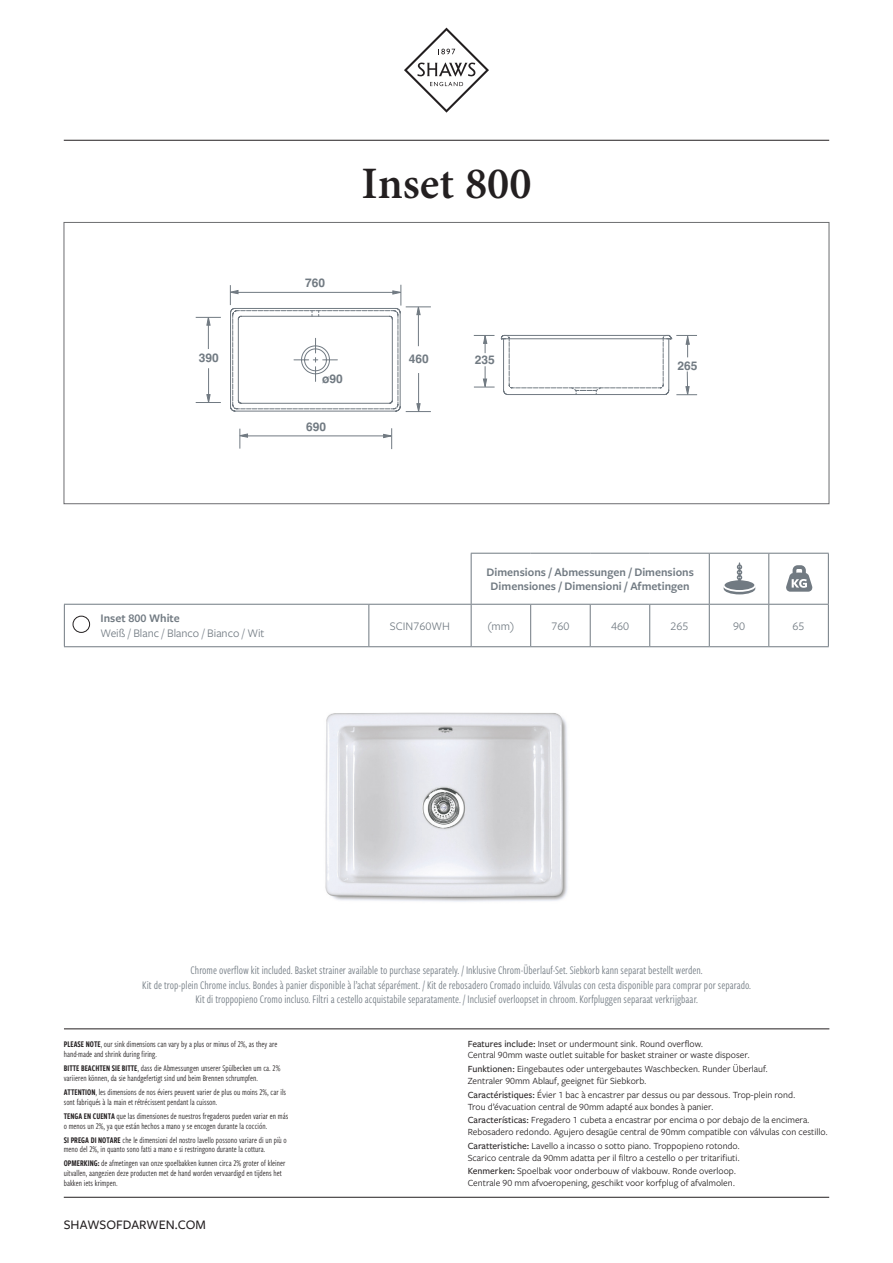
<style>
.page{position:relative;width:893px;height:1263px;background:#fff}
.page>*{position:absolute;margin:0;border:0;box-sizing:border-box;transform-origin:0 0}
.t1{font:600 45px "Minion Pro";color:#231f20}
.t2{font:500 13.5px "Freight Sans Pro";color:#231f20}
.t3{font:12px/14.4px "Freight Sans Cmp Pro";color:#717a82;text-align:center}
.t4{font:600 12px/14.4px "Freight Sans Pro";color:#717a82;text-align:center}
.t5{font:12px "Freight Sans Pro";color:#717a82}
.t6{font:700 12px "Helvetica";color:#717a82}
.t7{font:9.75px/11.7px "Freight Sans Pro";color:#231f20}
.t8{font:9px/9.8px "Freight Sans Cmp Pro";color:#231f20}
.s1{font-family:"Freight Sans Cmp Pro Semi"}
.s2{font-weight:500}
</style>
<div class="page">
<svg style="left:404px;top:28px;width:85px;height:85px"></svg>
<hr style="left:64px;top:140px;width:765px;height:1px;background:#231f20">
<hr style="left:64px;top:1197px;width:765px;height:1px;background:#231f20">
<hr style="left:64px;top:1028px;width:765px;height:1px;background:#231f20">
<hr style="left:471px;top:553px;width:60px;height:1px;background:#717a82">
<hr style="left:471px;top:554px;width:1px;height:50px;background:#717a82">
<hr style="left:531px;top:553px;width:59px;height:1px;background:#717a82">
<hr style="left:590px;top:553px;width:60px;height:1px;background:#717a82">
<hr style="left:650px;top:553px;width:59px;height:1px;background:#717a82">
<hr style="left:709px;top:553px;width:60px;height:1px;background:#717a82">
<hr style="left:709px;top:554px;width:1px;height:50px;background:#717a82">
<hr style="left:769px;top:553px;width:60px;height:1px;background:#717a82">
<hr style="left:768px;top:554px;width:1px;height:50px;background:#717a82">
<hr style="left:828px;top:554px;width:1px;height:50px;background:#717a82">
<hr style="left:64px;top:604px;width:305px;height:1px;background:#717a82">
<hr style="left:64px;top:605px;width:1px;height:41px;background:#717a82">
<hr style="left:369px;top:604px;width:102px;height:1px;background:#717a82">
<hr style="left:368px;top:605px;width:1px;height:41px;background:#717a82">
<hr style="left:471px;top:604px;width:60px;height:1px;background:#717a82">
<hr style="left:471px;top:605px;width:1px;height:41px;background:#717a82">
<hr style="left:531px;top:604px;width:59px;height:1px;background:#717a82">
<hr style="left:530px;top:605px;width:1px;height:41px;background:#717a82">
<hr style="left:590px;top:604px;width:60px;height:1px;background:#717a82">
<hr style="left:590px;top:605px;width:1px;height:41px;background:#717a82">
<hr style="left:650px;top:604px;width:59px;height:1px;background:#717a82">
<hr style="left:649px;top:605px;width:1px;height:41px;background:#717a82">
<hr style="left:709px;top:604px;width:60px;height:1px;background:#717a82">
<hr style="left:709px;top:605px;width:1px;height:41px;background:#717a82">
<hr style="left:769px;top:604px;width:60px;height:1px;background:#717a82">
<hr style="left:768px;top:605px;width:1px;height:41px;background:#717a82">
<hr style="left:828px;top:605px;width:1px;height:41px;background:#717a82">
<hr style="left:590px;top:646px;width:60px;height:1px;background:#717a82">
<hr style="left:650px;top:646px;width:59px;height:1px;background:#717a82">
<hr style="left:709px;top:646px;width:60px;height:1px;background:#717a82">
<hr style="left:64px;top:646px;width:305px;height:1px;background:#717a82">
<hr style="left:369px;top:646px;width:102px;height:1px;background:#717a82">
<hr style="left:471px;top:646px;width:60px;height:1px;background:#717a82">
<hr style="left:531px;top:646px;width:59px;height:1px;background:#717a82">
<hr style="left:769px;top:646px;width:60px;height:1px;background:#717a82">
<svg style="left:786px;top:565px;width:26px;height:27px"></svg>
<div style="left:723px;top:578px;width:33px;height:14px;border:2px solid #fff;border-radius:50%"></div>
<svg style="left:724px;top:562px;width:31px;height:32px"></svg>
<div style="left:73px;top:616px;width:17px;height:17px;border:1px solid #231f20;border-radius:50%"></div>
<hr style="left:242px;top:435px;width:149px;height:1px;background:#717a82">
<svg style="left:383px;top:428px;width:10px;height:21px"></svg>
<svg style="left:239px;top:429px;width:9px;height:20px"></svg>
<svg style="left:196px;top:316px;width:25px;height:10px"></svg>
<hr style="left:208px;top:318px;width:1px;height:31px;background:#717a82">
<svg style="left:196px;top:394px;width:25px;height:9px"></svg>
<hr style="left:208px;top:368px;width:1px;height:34px;background:#717a82">
<svg style="left:501px;top:335px;width:196px;height:61px"></svg>
<svg style="left:474px;top:335px;width:20px;height:18px"></svg>
<svg style="left:474px;top:366px;width:21px;height:22px"></svg>
<svg style="left:229px;top:285px;width:202px;height:128px"></svg>
<img style="left:325px;top:712px;width:243px;height:190px">
<h3 class="t6" style="left:305px;top:276px;width:22px">760</h3>
<h1 class="t1" style="left:361px;top:152px;width:172px">Inset 800</h1>
<h3 class="t6" style="left:199px;top:350px;width:22px">390</h3>
<h3 class="t6" style="left:409px;top:352px;width:22px">460</h3>
<h3 class="t6" style="left:322px;top:371px;width:22px">ø90</h3>
<h3 class="t6" style="left:306px;top:419px;width:22px">690</h3>
<h3 class="t6" style="left:475px;top:352px;width:22px">235</h3>
<h3 class="t6" style="left:677px;top:358px;width:22px">265</h3>
<h3 class="t4" style="left:100px;top:611px;width:81px">Inset 800 White</h3>
<h3 class="t5" style="left:100px;top:625px;width:166px">Weiß / Blanc / Blanco / Bianco / Wit</h3>
<h3 class="t4" style="left:486px;top:564px;width:209px">Dimensions / Abmessungen / Dimensions<br>Dimensiones / Dimensioni / Afmetingen</h3>
<h3 class="t5" style="left:390px;top:618px;width:62px">SCIN760WH</h3>
<h3 class="t5" style="left:487px;top:618px;width:29px">(mm)</h3>
<h3 class="t5" style="left:551px;top:618px;width:19px">760</h3>
<h3 class="t5" style="left:611px;top:618px;width:19px">460</h3>
<h3 class="t5" style="left:670px;top:618px;width:19px">265</h3>
<h3 class="t5" style="left:733px;top:618px;width:13px">90</h3>
<h3 class="t5" style="left:793px;top:618px;width:13px">65</h3>
<p class="t3" style="left:142px;top:963px;width:610px">Chrome overflow kit included. Basket strainer available to purchase separately. / Inklusive Chrom-Überlauf-Set. Siebkorb kann separat bestellt werden.<br>Kit de trop-plein Chrome inclus. Bondes à panier disponible à l’achat séparément. / Kit de rebosadero Cromado incluido. Válvulas con cesta disponible para comprar por separado.<br>Kit di troppopieno Cromo incluso. Filtri a cestello acquistabile separatamente. / Inclusief overloopset in chroom. Korfpluggen separaat verkrijgbaar.</p>
<p class="t8" style="left:64px;top:1039px;width:215px"><span class="s1">PLEASE NOTE</span>, our sink dimensions can vary by a plus or minus of 2%, as they are hand-made and shrink during firing.</p>
<p class="t8" style="left:64px;top:1063px;width:218px"><span class="s1">BITTE BEACHTEN SIE BITTE</span>, dass die Abmessungen unserer Spülbecken um ca. 2% variieren können, da sie handgefertigt sind und beim Brennen schrumpfen.</p>
<p class="t8" style="left:64px;top:1087px;width:224px"><span class="s1">ATTENTION</span>, les dimensions de nos éviers peuvent varier de plus ou moins 2%, car ils sont fabriqués à la main et rétrécissent pendant la cuisson.</p>
<p class="t8" style="left:64px;top:1110px;width:226px"><span class="s1">TENGA EN CUENTA</span> que las dimensiones de nuestros fregaderos pueden variar en más o menos un 2%, ya que están hechos a mano y se encogen durante la cocción.</p>
<p class="t8" style="left:64px;top:1134px;width:225px"><span class="s1">SI PREGA DI NOTARE</span> che le dimensioni del nostro lavello possono variare di un più o meno del 2%, in quanto sono fatti a mano e si restringono durante la cottura.</p>
<p class="t8" style="left:64px;top:1158px;width:223px"><span class="s1">OPMERKING:</span> de afmetingen van onze spoelbakken kunnen circa 2% groter of kleiner uitvallen, aangezien deze producten met de hand worden vervaardigd en tijdens het bakken iets krimpen.</p>
<h2 class="t2" style="left:64px;top:1215px;width:144px">SHAWSOFDARWEN.COM</h2>
<p class="t7" style="left:468px;top:1037px;width:284px"><span class="s2">Features include:</span> Inset or undermount sink. Round overflow.<br>Central 90mm waste outlet suitable for basket strainer or waste disposer.</p>
<p class="t7" style="left:468px;top:1063px;width:302px"><span class="s2">Funktionen:</span> Eingebautes oder untergebautes Waschbecken. Runder Überlauf.<br>Zentraler 90mm Ablauf, geeignet für Siebkorb.</p>
<p class="t7" style="left:468px;top:1088px;width:329px"><span class="s2">Caractéristiques:</span> Évier 1 bac à encastrer par dessus ou par dessous. Trop-plein rond.<br>Trou d’évacuation central de 90mm adapté aux bondes à panier.</p>
<p class="t7" style="left:468px;top:1114px;width:362px"><span class="s2">Características:</span> Fregadero 1 cubeta a encastrar por encima o por debajo de la encimera.<br>Rebosadero redondo. Agujero desagüe central de 90mm compatible con válvulas con cestillo.</p>
<p class="t7" style="left:468px;top:1139px;width:274px"><span class="s2">Caratteristiche:</span> Lavello a incasso o sotto piano. Troppopieno rotondo.<br>Scarico centrale da 90mm adatta per il filtro a cestello o per tritarifiuti.</p>
<p class="t7" style="left:468px;top:1165px;width:270px"><span class="s2">Kenmerken:</span> Spoelbak voor onderbouw of vlakbouw. Ronde overloop.<br>Centrale 90 mm afvoeropening, geschikt voor korfplug of afvalmolen.</p>
</div>
